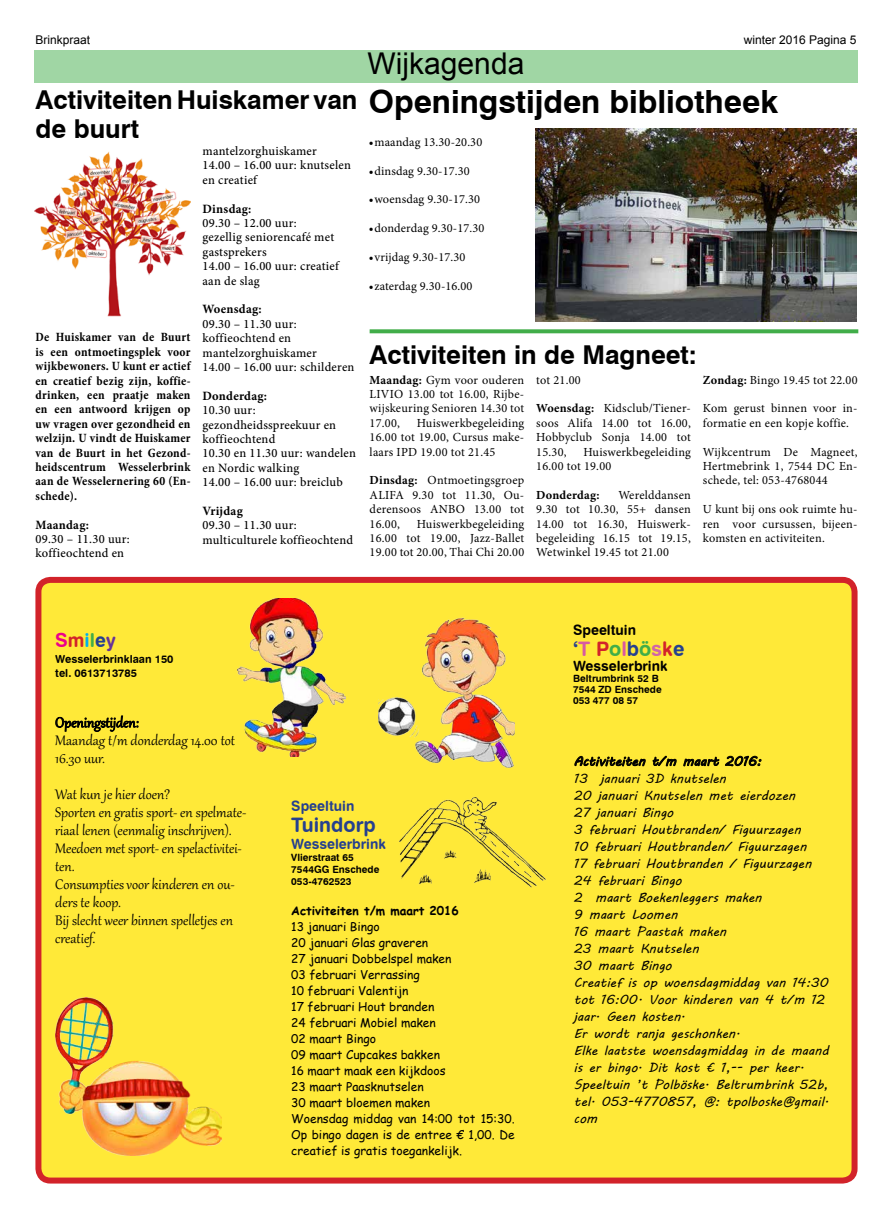
<style>
.page{position:relative;width:893px;height:1219px;background:#fff}
.page>*{position:absolute;margin:0;border:0;box-sizing:border-box;transform-origin:0 0}
.t1{font:700 32px "Swiss 721 BT";color:#000}
.t2{font:30px "Arial";color:#000}
.t3{font:700 26px/28.8px "Swiss 721 BT";color:#000}
.t4{font:20px "Swiss 721 BT Bold Rounded";color:#25408f}
.t5{font:19px "Swiss 721 BT Bold Rounded";color:#ec008c}
.t6{font:17px/18px "Gabriola";color:#000}
.t7{font:14px "Swiss 721 BT Bold Rounded";color:#000}
.t8{font:14px "Swiss 721 BT Bold Rounded";color:#25408f}
.t9{font:13px/17px "MV Boli";color:#000}
.t10{font:500 12.7px/14.4px "Minion Pro";letter-spacing:.02em;color:#000}
.t11{font:700 condensed 12.7px/14.4px "Minion Pro";letter-spacing:.02em;color:#000;text-align:justify}
.t12{font:700 12.7px "Minion Pro";letter-spacing:.02em;color:#000}
.t13{font:12.4px/14.4px "Minion Pro";letter-spacing:.02em;color:#000;text-align:justify}
.t14{font:700 12.4px "Minion Pro";letter-spacing:.02em;color:#000}
.t15{font:12px/16px "Comic Sans MS";color:#000}
.t16{font:12px "Arial";color:#000}
.t17{font:700 12px "Comic Sans MS";color:#000}
.t18{font:11px/14px "Swiss 721 BT Bold Rounded";color:#000}
.t19{font:10px/11px "Swiss 721 BT Bold Rounded";color:#000}
.s1{font-weight:700}
.s2{color:#d2232a}
.s3{color:#00aeef}
.s4{color:#41ad49}
.s5{color:#25408f}
.s6{color:#639}
.s7{color:#d75ba1}
.s8{color:#db58a0}
.s9{color:#d065a7}
</style>
<div class="page">
<div style="left:38px;top:580px;width:816px;height:600px;background:#ffe938;border-radius:12px"></div>
<div style="left:35px;top:577px;width:822px;height:606px;border:6px solid #d2232a;border-radius:12px"></div>
<div style="left:34px;top:50px;width:823px;height:32px;background:#a0d6a4"></div>
<img style="left:398px;top:796px;width:148px;height:92px">
<img style="left:55px;top:998px;width:167px;height:157px">
<svg style="left:55px;top:715px;width:84px;height:17px"></svg>
<svg style="left:574px;top:756px;width:72px;height:11px"></svg>
<svg style="left:653px;top:756px;width:24px;height:11px"></svg>
<svg style="left:683px;top:756px;width:36px;height:11px"></svg>
<svg style="left:725px;top:756px;width:37px;height:10px"></svg>
<img style="left:378px;top:617px;width:136px;height:152px">
<img style="left:238px;top:599px;width:107px;height:157px">
<img style="left:535px;top:129px;width:322px;height:192px">
<svg style="left:370px;top:329px;width:488px;height:4px;background:#50b357"></svg>
<img style="left:34px;top:151px;width:157px;height:166px">
<p class="t16" style="left:35px;top:32px;width:56px">Brinkpraat</p>
<p class="t16" style="left:744px;top:32px;width:114px">winter 2016 Pagina 5</p>
<h2 class="t2" style="left:368px;top:44px;width:158px">Wijkagenda</h2>
<h3 class="t3" style="left:36px;top:85px;width:323px">Activiteiten Huiskamer van de buurt</h3>
<p class="t11" style="left:36px;top:330px;width:156px">De Huiskamer van de Buurt is een ontmoetingsplek voor wijkbewoners. U kunt er actief en creatief bezig zijn, koffie&shy;drinken, een praatje maken en een antwoord krijgen op uw vragen over gezondheid en welzijn. U vindt de Huiskamer van de Buurt in het Gezond&shy;heidscentrum Wesselerbrink aan de Wesselernering 60 (En&shy;schede).</p>
<p class="t12" style="left:36px;top:516px;width:55px">Maandag:</p>
<p class="t10" style="left:36px;top:532px;width:96px">09.30 – 11.30 uur: koffieochtend en</p>
<p class="t10" style="left:203px;top:144px;width:150px">mantelzorghuiskamer<br>14.00 – 16.00 uur: knutselen en creatief</p>
<p class="t12" style="left:203px;top:200px;width:50px">Dinsdag:</p>
<p class="t10" style="left:203px;top:216px;width:138px">09.30 – 12.00 uur: gezellig seniorencafé met gastsprekers<br>14.00 – 16.00 uur: creatief aan de slag</p>
<p class="t12" style="left:203px;top:300px;width:61px">Woensdag:</p>
<p class="t10" style="left:203px;top:317px;width:153px">09.30 – 11.30 uur: koffieochtend en mantelzorghuiskamer<br>14.00 – 16.00 uur: schilderen</p>
<p class="t12" style="left:203px;top:387px;width:66px">Donderdag:</p>
<p class="t10" style="left:203px;top:403px;width:155px">10.30 uur: gezondheidsspreekuur en koffieochtend<br>10.30 en 11.30 uur: wandelen en Nordic walking<br>14.00 – 16.00 uur: breiclub</p>
<p class="t12" style="left:203px;top:502px;width:42px">Vrijdag</p>
<p class="t10" style="left:203px;top:518px;width:152px">09.30 – 11.30 uur: multiculturele koffieochtend</p>
<h1 class="t1" style="left:369px;top:83px;width:411px">Openingstijden bibliotheek</h1>
<p class="t13" style="left:369px;top:135px;width:115px">•maandag 13.30-20.30</p>
<p class="t13" style="left:369px;top:164px;width:102px">•dinsdag 9.30-17.30</p>
<p class="t13" style="left:369px;top:192px;width:113px">•woensdag 9.30-17.30</p>
<p class="t13" style="left:369px;top:221px;width:117px">•donderdag 9.30-17.30</p>
<p class="t13" style="left:369px;top:250px;width:98px">•vrijdag 9.30-17.30</p>
<p class="t13" style="left:369px;top:279px;width:105px">•zaterdag 9.30-16.00</p>
<h3 class="t3" style="left:370px;top:340px;width:329px">Activiteiten in de Magneet:</h3>
<p class="t13" style="left:370px;top:373px;width:156px"><span class="s1">Maandag:</span> Gym voor ouderen LIVIO 13.00 tot 16.00, Rijbe&shy;wijskeuring Senioren 14.30 tot 17.00,</p>
<p class="t13" style="left:536px;top:372px;width:46px">tot 21.00</p>
<p class="t13" style="left:536px;top:401px;width:156px"><span class="s1">Woensdag:</span> Kidsclub/Tiener&shy;soos Alifa 14.00 tot 16.00, Hobbyclub Sonja 14.00 tot 15.30,</p>
<p class="t13" style="left:370px;top:416px;width:156px;text-indent:47px">Huiswerkbegeleiding 16.00 tot 19.00, Cursus make&shy;laars IPD 19.00 tot 21.45</p>
<p class="t13" style="left:370px;top:473px;width:156px"><span class="s1">Dinsdag:</span> Ontmoetingsgroep ALIFA 9.30 tot 11.30, Ou&shy;derensoos ANBO 13.00 tot 16.00,</p>
<p class="t13" style="left:536px;top:445px;width:156px;text-indent:47px">Huiswerkbegeleiding<br>16.00 tot 19.00</p>
<p class="t14" style="left:536px;top:486px;width:65px">Donderdag:</p>
<p class="t13" style="left:536px;top:488px;width:156px;text-indent:82px">Werelddansen 9.30 tot 10.30, 55+ dansen 14.00 tot 16.30, Huiswerk&shy;begeleiding 16.15 tot 19.15, Wetwinkel 19.45 tot 21.00</p>
<p class="t13" style="left:370px;top:517px;width:156px;text-indent:47px">Huiswerkbegeleiding 16.00 tot 19.00, Jazz-Ballet 19.00 tot 20.00, Thai Chi 20.00</p>
<p class="t13" style="left:703px;top:372px;width:156px"><span class="s1">Zondag:</span> Bingo 19.45 tot 22.00</p>
<p class="t13" style="left:703px;top:401px;width:156px">Kom gerust binnen voor in&shy;formatie en een kopje koffie.</p>
<p class="t13" style="left:703px;top:445px;width:156px">Wijkcentrum De Magneet, Hertmebrink 1, 7544 DC En&shy;schede, tel: 053-4768044</p>
<p class="t13" style="left:703px;top:502px;width:156px">U kunt bij ons ook ruimte hu&shy;ren voor cursussen, bijeen&shy;komsten en activiteiten.</p>
<h3 class="t5" style="left:55px;top:628px;width:62px">S<span class="s2">m</span><span class="s3">i</span><span class="s4">l</span><span class="s5">e</span><span class="s6">y</span></h3>
<p class="t18" style="left:55px;top:652px;width:120px">Wesselerbrinklaan 150 tel. 0613713785</p>
<p class="t7" style="left:573px;top:622px;width:65px">Speeltuin</p>
<h3 class="t4" style="left:573px;top:637px;width:113px">‘<span class="s7">T</span> <span class="s2">P</span><span class="s4">o</span><span class="s8">l</span>b<span class="s4">ö</span><span class="s9">s</span><span class="s2">k</span>e</h3>
<p class="t7" style="left:573px;top:658px;width:96px">Wesselerbrink</p>
<p class="t19" style="left:573px;top:673px;width:90px">Beltrumbrink 52 B<br>7544 ZD Enschede<br>053 477 08 57</p>
<h3 class="t6" style="left:55px;top:712px;width:181px">Openingstijden:<br>Maandag t/m donderdag 14.00 tot<br>16.30 uur.</h3>
<h3 class="t6" style="left:55px;top:784px;width:192px">Wat kun je hier doen?<br>Sporten en gratis sport- en spelmate&shy;riaal lenen (eenmalig inschrijven).<br>Meedoen met sport- en spelactivitei&shy;ten.<br>Consumpties voor kinderen en ou&shy;ders te koop.<br>Bij slecht weer binnen spelletjes en creatief.</h3>
<p class="t8" style="left:291px;top:797px;width:65px">Speeltuin</p>
<h3 class="t4" style="left:291px;top:812px;width:86px">Tuindorp</h3>
<p class="t8" style="left:291px;top:835px;width:96px">Wesselerbrink</p>
<p class="t19" style="left:291px;top:851px;width:90px;line-height:12px">Vlierstraat 65<br>7544GG Enschede<br>053-4762523</p>
<p class="t17" style="left:291px;top:902px;width:169px">Activiteiten t/m maart 2016</p>
<p class="t15" style="left:291px;top:918px;width:225px">13 januari Bingo<br>20 januari Glas graveren<br>27 januari Dobbelspel maken<br>03 februari Verrassing<br>10 februari Valentijn<br>17 februari Hout branden<br>24 februari Mobiel maken<br>02 maart Bingo<br>09 maart Cupcakes bakken<br>16 maart maak een kijkdoos<br>23 maart Paasknutselen<br>30 maart bloemen maken<br>Woensdag middag van 14:00 tot 15:30.<br>Op bingo dagen is de entree € 1,00. De creatief is gratis toegankelijk.</p>
<p class="t9" style="left:574px;top:752px;width:257px">Activiteiten t/m maart 2016:<br>13 januari 3D knutselen<br>20 januari Knutselen met eierdozen<br>27 januari Bingo<br>3 februari Houtbranden/ Figuurzagen<br>10 februari Houtbranden/ Figuurzagen<br>17 februari Houtbranden / Figuurzagen<br>24 februari Bingo<br>2 maart Boekenleggers maken<br>9 maart Loomen<br>16 maart Paastak maken<br>23 maart Knutselen<br>30 maart Bingo<br>Creatief is op woensdagmiddag van 14:30 tot 16:00. Voor kinderen van 4 t/m 12 jaar. Geen kosten.<br>Er wordt ranja geschonken.<br>Elke laatste woensdagmiddag in de maand is er bingo. Dit kost € 1,-- per keer.<br>Speeltuin ’t Polböske. Beltrumbrink 52b, tel. 053-4770857, @: tpolboske@gmail. com</p>
</div>
